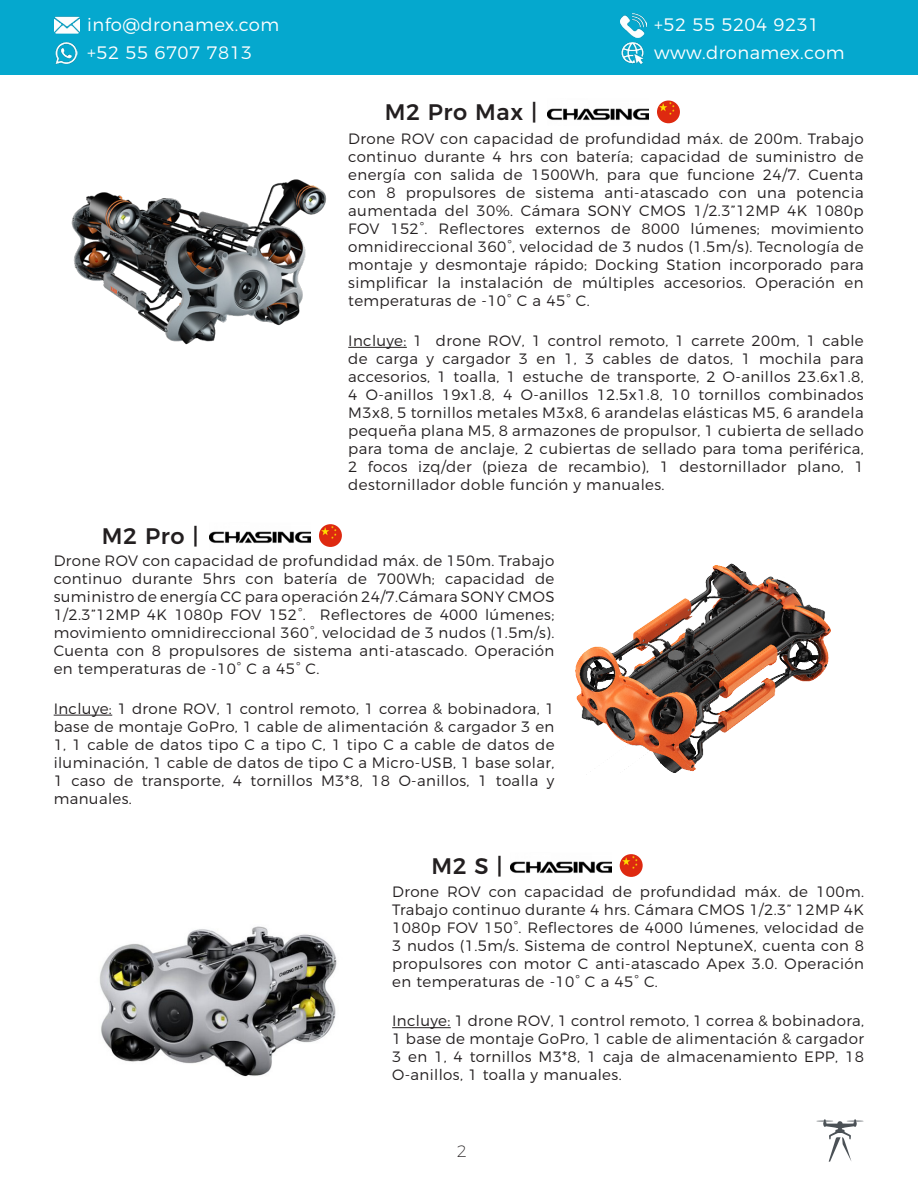
<style>
.page{position:relative;width:918px;height:1188px;background:#fff}
.page>*{position:absolute;margin:0;border:0;box-sizing:border-box;transform-origin:0 0}
.t1{font:500 22.5px "Montserrat";letter-spacing:.025em;color:#231f20}
.t2{font:300 18px "Montserrat";letter-spacing:.025em;color:#fff}
.t3{font:200 16.5px "Montserrat";color:#231f20}
.Estilo_de_párrafo_1{font:300 15px/18px "Montserrat";letter-spacing:.025em;color:#231f20;text-align:justify}
</style>
<div class="page">
<svg style="left:816px;top:1119px;width:48px;height:43px"></svg>
<div style="left:0;top:0;width:918px;height:75px;background:#05a8ce"></div>
<img style="left:54px;top:16px;width:26px;height:18px">
<img style="left:621px;top:42px;width:23px;height:22px">
<img style="left:620px;top:14px;width:26px;height:23px">
<img style="left:55px;top:42px;width:22px;height:22px">
<hr style="left:348px;top:347px;width:59px;height:1px;background:#231f20">
<hr style="left:54px;top:715px;width:58px;height:1px;background:#231f20">
<hr style="left:392px;top:1027px;width:59px;height:1px;background:#231f20">
<img style="left:547px;top:108px;width:102px;height:12px">
<img style="left:657px;top:101px;width:23px;height:22px;border-radius:11px">
<img style="left:209px;top:531px;width:102px;height:12px">
<img style="left:319px;top:524px;width:23px;height:23px;border-radius:11px">
<img style="left:510px;top:861px;width:102px;height:12px">
<img style="left:620px;top:854px;width:23px;height:23px;border-radius:11px">
<img style="left:99px;top:926px;width:238px;height:151px">
<img style="left:71px;top:179px;width:256px;height:166px">
<img style="left:576px;top:563px;width:255px;height:212px">
<p class="t2" style="left:87px;top:11px;width:194px">info@dronamex.com</p>
<p class="t2" style="left:654px;top:11px;width:167px">+52 55 5204 9231</p>
<p class="t2" style="left:87px;top:39px;width:167px">+52 55 6707 7813</p>
<p class="t2" style="left:654px;top:39px;width:192px">www.dronamex.com</p>
<p class="t1" style="left:385px;top:94px;width:154px">M2 Pro Max |</p>
<p class="Estilo_de_párrafo_1" style="left:348px;top:129px;width:517px">Drone ROV con capacidad de profundidad máx. de 200m. Trabajo continuo durante 4 hrs con batería; capacidad de suministro de energía con salida de 1500Wh, para que funcione 24/7. Cuenta con 8 propulsores de sistema anti-atascado con una potencia aumentada del 30%. Cámara SONY CMOS 1/2.3”12MP 4K 1080p FOV 152°. Reflectores externos de 8000 lúmenes; movimiento omnidireccional 360°, velocidad de 3 nudos (1.5m/s). Tecnología de montaje y desmontaje rápido; Docking Station incorporado para simplificar la instalación de múltiples accesorios. Operación en temperaturas de -10° C a 45° C.</p>
<p class="Estilo_de_párrafo_1" style="left:348px;top:330px;width:517px">Incluye: 1 drone ROV, 1 control remoto, 1 carrete 200m, 1 cable de carga y cargador 3 en 1, 3 cables de datos, 1 mochila para accesorios, 1 toalla, 1 estuche de transporte, 2 O-anillos 23.6x1.8, 4 O-anillos 19x1.8, 4 O-anillos 12.5x1.8, 10 tornillos combinados M3x8, 5 tornillos metales M3x8, 6 arandelas elásticas M5, 6 arandela pequeña plana M5, 8 armazones de propulsor, 1 cubierta de sellado para toma de anclaje, 2 cubiertas de sellado para toma periférica, 2 focos izq/der (pieza de recambio), 1 destornillador plano, 1 destornillador doble función y manuales.</p>
<p class="t1" style="left:102px;top:517px;width:98px">M2 Pro |</p>
<p class="Estilo_de_párrafo_1" style="left:54px;top:550px;width:502px">Drone ROV con capacidad de profundidad máx. de 150m. Trabajo continuo durante 5hrs con batería de 700Wh; capacidad de suministro de energía CC para operación 24/7.Cámara SONY CMOS 1/2.3”12MP 4K 1080p FOV 152°. Reflectores de 4000 lúmenes; movimiento omnidireccional 360°, velocidad de 3 nudos (1.5m/s).<br>Cuenta con 8 propulsores de sistema anti-atascado. Operación en temperaturas de -10° C a 45° C.</p>
<p class="Estilo_de_párrafo_1" style="left:54px;top:698px;width:502px">Incluye: 1 drone ROV, 1 control remoto, 1 correa &amp; bobinadora, 1 base de montaje GoPro, 1 cable de alimentación &amp; cargador 3 en 1, 1 cable de datos tipo C a tipo C, 1 tipo C a cable de datos de iluminación, 1 cable de datos de tipo C a Micro-USB, 1 base solar,</p>
<p class="Estilo_de_párrafo_1" style="left:54px;top:770px;width:502px">1 caso de transporte, 4 tornillos M3*8, 18 O-anillos, 1 toalla y manuales.</p>
<p class="t1" style="left:432px;top:848px;width:73px">M2 S |</p>
<p class="Estilo_de_párrafo_1" style="left:392px;top:881px;width:473px">Drone ROV con capacidad de profundidad máx. de 100m.<br>Trabajo continuo durante 4 hrs. Cámara CMOS 1/2.3” 12MP 4K 1080p FOV 150°. Reflectores de 4000 lúmenes, velocidad de 3 nudos (1.5m/s. Sistema de control NeptuneX, cuenta con 8 propulsores con motor C anti-atascado Apex 3.0. Operación en temperaturas de -10° C a 45° C.</p>
<p class="Estilo_de_párrafo_1" style="left:392px;top:1011px;width:473px">Incluye: 1 drone ROV, 1 control remoto, 1 correa &amp; bobinadora, 1 base de montaje GoPro, 1 cable de alimentación &amp; cargador 3 en 1, 4 tornillos M3*8, 1 caja de almacenamiento EPP, 18<br>O-anillos, 1 toalla y manuales.</p>
<p class="t3" style="left:457px;top:1138px;width:12px">2</p>
</div>
